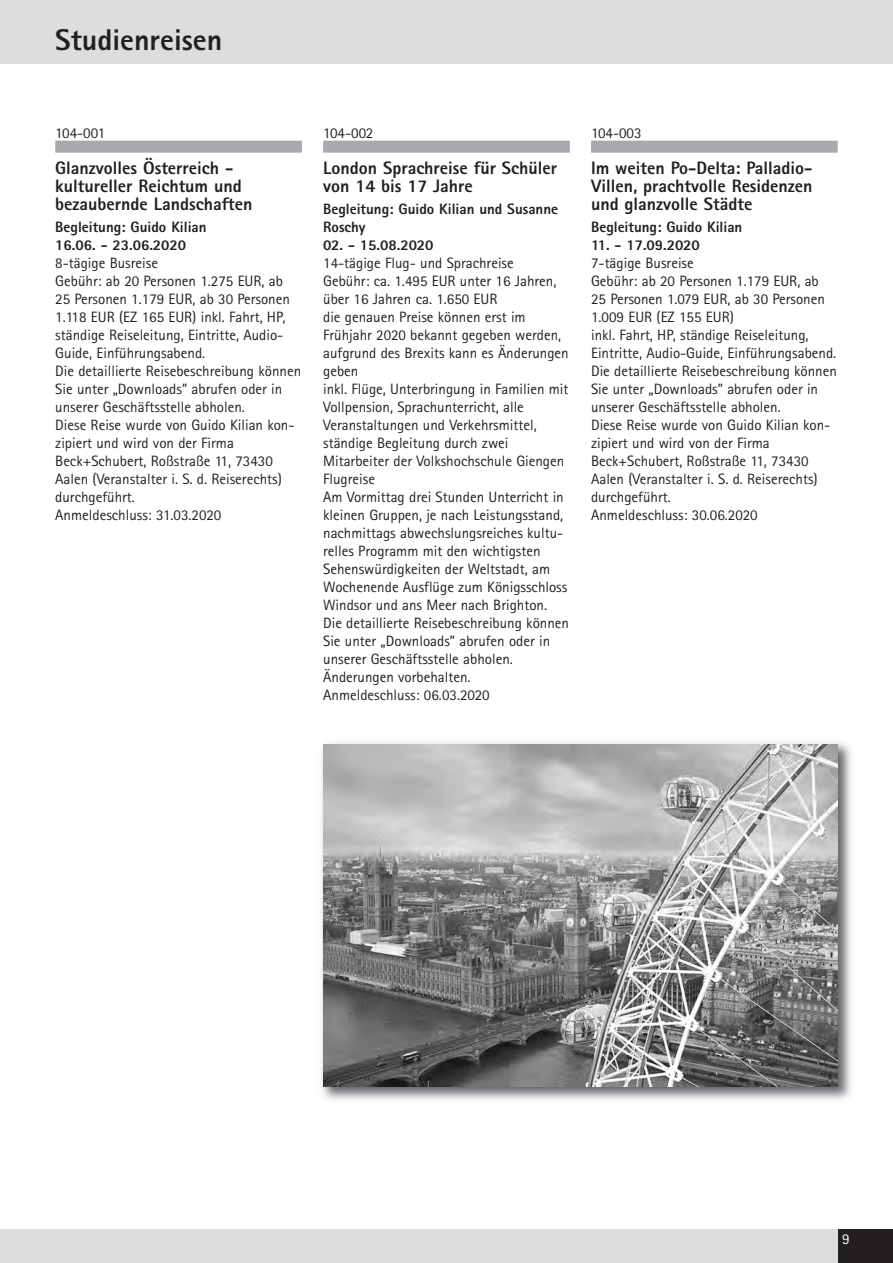
<style>
.page{position:relative;width:893px;height:1263px;background:#fff}
.page>*{position:absolute;margin:0;border:0;box-sizing:border-box;transform-origin:0 0}
.t1{font:800 30px "Rotis Sans Serif";color:#231f20}
.t2{font:800 18px/18px "Rotis Sans Serif";color:#231f20}
.t3{font:15px/18px "Rotis Sans Serif";color:#231f20}
.t4{font:800 15px/18px "Rotis Sans Serif";color:#231f20}
.t5{font:15px "Rotis Sans Serif";color:#fff}
</style>
<div class="page">
<div style="left:0;top:0;width:893px;height:64px;background:#dcdddf"></div>
<div style="left:0;top:1229px;width:893px;height:34px;background:#dcdddf"></div>
<div style="left:55px;top:141px;width:247px;height:12px;background:#a8a9ad"></div>
<div style="left:323px;top:141px;width:247px;height:12px;background:#a8a9ad"></div>
<div style="left:591px;top:141px;width:247px;height:12px;background:#a8a9ad"></div>
<div style="left:838px;top:1229px;width:55px;height:34px;background:#231f20"></div>
<img style="left:321px;top:742px;width:530px;height:358px">
<img style="left:323px;top:744px;width:515px;height:343px">
<h1 class="t1" style="left:55px;top:30px;width:169px">Studienreisen</h1>
<p class="t3" style="left:55px;top:125px;width:51px">104-001</p>
<p class="t2" style="left:55px;top:161px;width:199px">Glanzvolles Österreich - kultureller Reichtum und bezaubernde Landschaften</p>
<p class="t4" style="left:55px;top:220px;width:153px">Begleitung: Guido Kilian<br>16.06. - 23.06.2020</p>
<p class="t3" style="left:55px;top:256px;width:247px">8-tägige Busreise<br>Gebühr: ab 20 Personen 1.275 EUR, ab 25 Personen 1.179 EUR, ab 30 Personen 1.118 EUR (EZ 165 EUR) inkl. Fahrt, HP, ständige Reiseleitung, Eintritte, Audio-Guide, Einführungsabend.<br>Die detaillierte Reisebeschreibung können Sie unter „Downloads” abrufen oder in unserer Geschäftsstelle abholen.<br>Diese Reise wurde von Guido Kilian kon&shy;zipiert und wird von der Firma Beck+Schubert, Roßstraße 11, 73430<br>Aalen (Veranstalter i. S. d. Reiserechts) durchgeführt.<br>Anmeldeschluss: 31.03.2020</p>
<p class="t3" style="left:323px;top:125px;width:52px">104-002</p>
<p class="t2" style="left:323px;top:161px;width:236px">London Sprachreise für Schüler von 14 bis 17 Jahre</p>
<p class="t4" style="left:323px;top:202px;width:236px">Begleitung: Guido Kilian und Susanne<br>Roschy</p>
<p class="t4" style="left:323px;top:238px;width:112px">02. - 15.08.2020</p>
<p class="t3" style="left:323px;top:256px;width:247px">14-tägige Flug- und Sprachreise<br>Gebühr: ca. 1.495 EUR unter 16 Jahren, über 16 Jahren ca. 1.650 EUR<br>die genauen Preise können erst im Frühjahr 2020 bekannt gegeben werden, aufgrund des Brexits kann es Änderungen geben<br>inkl. Flüge, Unterbringung in Familien mit Vollpension, Sprachunterricht, alle Veranstaltungen und Verkehrsmittel, ständige Begleitung durch zwei Mitarbeiter der Volkshochschule Giengen Flugreise<br>Am Vormittag drei Stunden Unterricht in kleinen Gruppen, je nach Leistungsstand, nachmittags abwechslungsreiches kultu&shy;relles Programm mit den wichtigsten Sehenswürdigkeiten der Weltstadt, am Wochenende Ausflüge zum Königsschloss Windsor und ans Meer nach Brighton.<br>Die detaillierte Reisebeschreibung können Sie unter „Downloads” abrufen oder in unserer Geschäftsstelle abholen.<br>Änderungen vorbehalten.<br>Anmeldeschluss: 06.03.2020</p>
<p class="t3" style="left:591px;top:125px;width:52px">104-003</p>
<p class="t2" style="left:591px;top:161px;width:223px;text-align:justify">Im weiten Po-Delta: Palladio-Villen, prachtvolle Residenzen und glanzvolle Städte</p>
<p class="t4" style="left:591px;top:220px;width:153px">Begleitung: Guido Kilian</p>
<p class="t4" style="left:591px;top:238px;width:110px">11. - 17.09.2020</p>
<p class="t3" style="left:591px;top:256px;width:247px">7-tägige Busreise<br>Gebühr: ab 20 Personen 1.179 EUR, ab 25 Personen 1.079 EUR, ab 30 Personen 1.009 EUR (EZ 155 EUR)<br>inkl. Fahrt, HP, ständige Reiseleitung, Eintritte, Audio-Guide, Einführungsabend.<br>Die detaillierte Reisebeschreibung können Sie unter „Downloads” abrufen oder in unserer Geschäftsstelle abholen.<br>Diese Reise wurde von Guido Kilian kon&shy;zipiert und wird von der Firma Beck+Schubert, Roßstraße 11, 73430<br>Aalen (Veranstalter i. S. d. Reiserechts) durchgeführt.<br>Anmeldeschluss: 30.06.2020</p>
<p class="t5" style="left:842px;top:1233px;width:9px">9</p>
</div>
